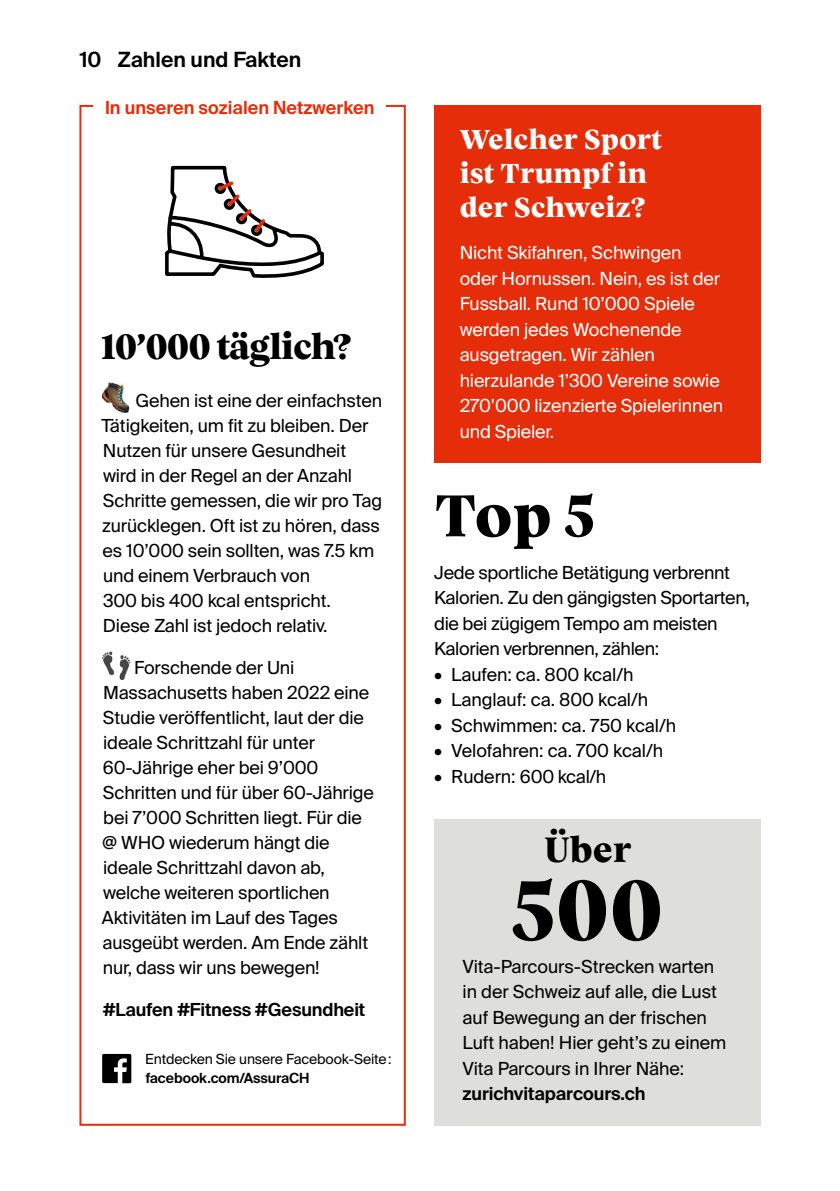
<style>
.page{position:relative;width:840px;height:1191px;background:#fff}
.page>*{position:absolute;margin:0;border:0;box-sizing:border-box;transform-origin:0 0}
.t1{font:800 86px "Vesterbro";color:#000}
.t2{font:800 60px "Vesterbro";color:#000}
.t3{font:800 36px "Vesterbro";letter-spacing:-.03em;color:#000}
.t4{font:800 28px/34px "Vesterbro";color:#fff}
.t5{font:600 21px "Suisse Intl";color:#000}
.t6{font:18px/25px "Suisse Intl";letter-spacing:-.01em;color:#000}
.t7{font:18px/25.6px "Suisse Intl";letter-spacing:-.01em;color:#fff}
.t8{font:600 18px "Suisse Intl";letter-spacing:-.005em;color:#000}
.t9{font:600 18px "Suisse Intl";color:#e62d0a}
.t10{font:14px "Suisse Intl";letter-spacing:-.01em;color:#000}
.t11{font:600 14px "Suisse Intl";letter-spacing:-.005em;color:#000}
</style>
<div class="page">
<div style="left:434px;top:105px;width:326px;height:357px;background:#e62d0a"></div>
<div style="left:79px;top:105px;width:326px;height:1020px;border:2px solid #e62d0a"></div>
<img style="left:102px;top:383px;width:28px;height:29px">
<img style="left:102px;top:651px;width:28px;height:28px">
<svg style="left:102px;top:1054px;width:29px;height:29px"></svg>
<div style="left:434px;top:819px;width:326px;height:306px;background:#dededd"></div>
<svg style="left:165px;top:165px;width:159px;height:113px"></svg>
<div style="left:94px;top:98px;width:292px;height:18px;background:#fff"></div>
<p class="t5" style="left:80px;top:47px;width:23px">10</p>
<p class="t5" style="left:118px;top:47px;width:185px">Zahlen und Fakten</p>
<p class="t9" style="left:105px;top:97px;width:271px">In unseren sozialen Netzwerken</p>
<h3 class="t3" style="left:101px;top:320px;width:252px">10’000 täglich?</h3>
<p class="t6" style="left:101px;top:388px;width:282px;text-indent:34px">Gehen ist eine der einfachsten<br>Tätigkeiten, um fit zu bleiben. Der<br>Nutzen für unsere Gesundheit wird in der Regel an der Anzahl<br>Schritte gemessen, die wir pro Tag zurücklegen. Oft ist zu hören, dass es 10’000 sein sollten, was 7.5 km und einem Verbrauch von<br>300 bis 400 kcal entspricht.<br>Diese Zahl ist jedoch relativ.</p>
<p class="t6" style="left:102px;top:655px;width:273px;text-indent:32px">Forschende der Uni<br>Massachusetts haben 2022 eine<br>Studie veröffentlicht, laut der die ideale Schrittzahl für unter<br>60-Jährige eher bei 9’000<br>Schritten und für über 60-Jährige bei 7’000 Schritten liegt. Für die @ WHO wiederum hängt die ideale Schrittzahl davon ab, welche weiteren sportlichen<br>Aktivitäten im Lauf des Tages ausgeübt werden. Am Ende zählt nur, dass wir uns bewegen!</p>
<p class="t8" style="left:103px;top:999px;width:264px">#Laufen #Fitness #Gesundheit</p>
<p class="t10" style="left:145px;top:1051px;width:248px">Entdecken Sie unsere Facebook-Seite:</p>
<p class="t11" style="left:146px;top:1070px;width:165px">facebook.com/AssuraCH</p>
<h3 class="t4" style="left:459px;top:121px;width:204px">Welcher Sport ist Trumpf in der Schweiz?</h3>
<p class="t7" style="left:459px;top:240px;width:265px">Nicht Skifahren, Schwingen oder Hornussen. Nein, es ist der<br>Fussball. Rund 10’000 Spiele werden jedes Wochenende ausgetragen. Wir zählen hierzulande 1’300 Vereine sowie<br>270’000 lizenzierte Spielerinnen und Spieler.</p>
<h2 class="t2" style="left:434px;top:471px;width:162px">Top 5</h2>
<p class="t6" style="left:434px;top:560px;width:317px;line-height:25.6px">Jede sportliche Betätigung verbrennt Kalorien. Zu den gängigsten Sportarten, die bei zügigem Tempo am meisten Kalorien verbrennen, zählen:</p>
<p class="t6" style="left:434px;top:662px;width:201px">• Laufen: ca. 800 kcal/h</p>
<p class="t6" style="left:434px;top:687px;width:215px">• Langlauf: ca. 800 kcal/h</p>
<p class="t6" style="left:434px;top:713px;width:243px">• Schwimmen: ca. 750 kcal/h</p>
<p class="t6" style="left:434px;top:738px;width:230px">• Velofahren: ca. 700 kcal/h</p>
<p class="t6" style="left:434px;top:764px;width:174px">• Rudern: 600 kcal/h</p>
<h3 class="t3" style="left:543px;top:822px;width:89px">Über</h3>
<h1 class="t1" style="left:511px;top:846px;width:153px">500</h1>
<p class="t6" style="left:462px;top:953px;width:265px;line-height:25.6px">Vita-Parcours-Strecken warten in der Schweiz auf alle, die Lust auf Bewegung an der frischen<br>Luft haben! Hier geht’s zu einem<br>Vita Parcours in Ihrer Nähe:</p>
<p class="t8" style="left:462px;top:1083px;width:184px">zurichvitaparcours.ch</p>
</div>
